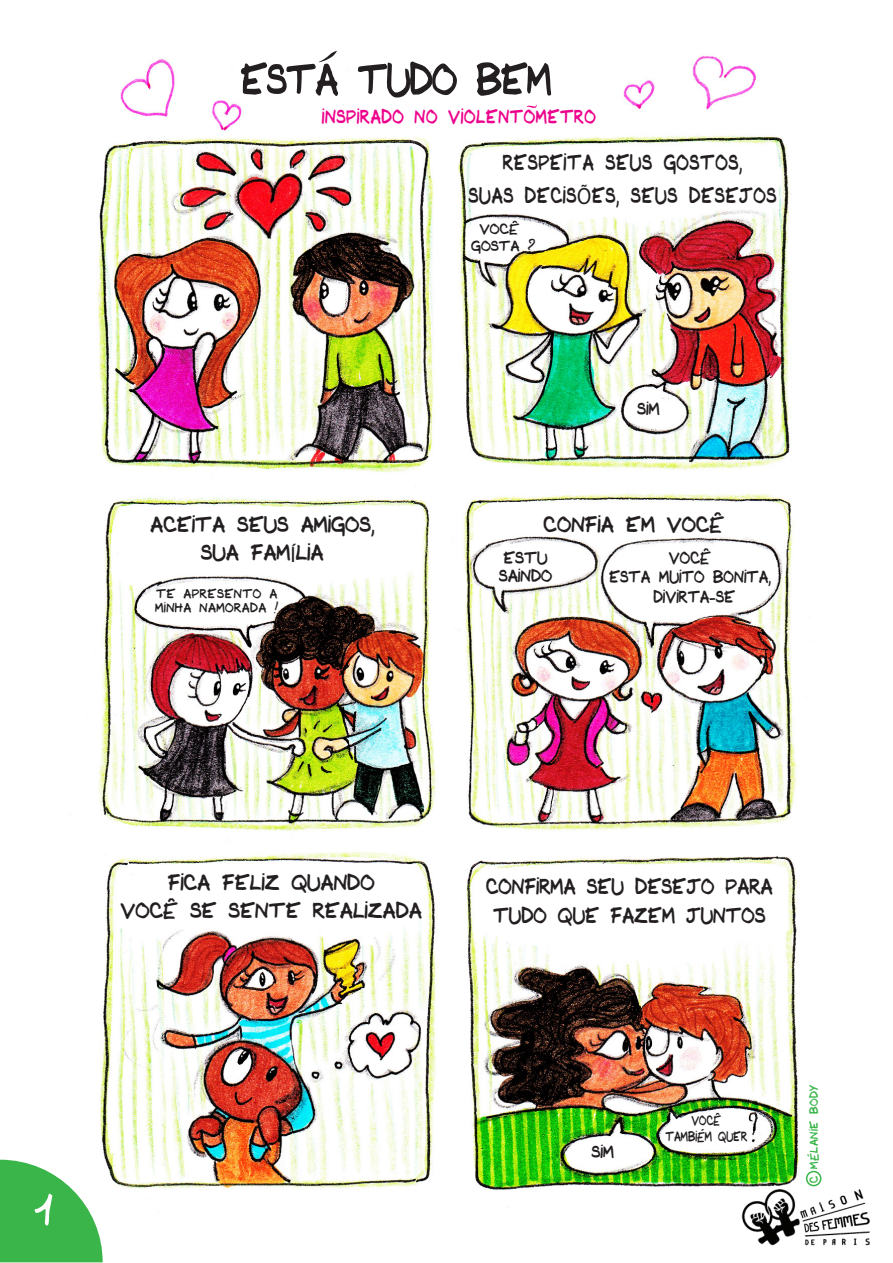
<style>
.page{position:relative;width:893px;height:1263px;background:#fff}
.page>*{position:absolute;margin:0;border:0;box-sizing:border-box;transform-origin:0 0}
.t1{font:56.7px "My Script Fontmel 2";letter-spacing:-.025em;color:#231f20;scale:.9 1}
.t2{font:54px "My Script Fontmelanie";color:#fff}
.t3{font:28.35px/28.3px "My Script Fontmelanie";color:#231f20;text-align:center}
.t4{font:28.35px/33px "My Script Fontmelanie";letter-spacing:.025em;color:#231f20;text-align:center;scale:.87 1}
.t5{font:28.35px/28.3px "My Script Fontmelanie";color:#231f20;scale:.93 1}
.t6{font:25.2px "My Script Fontmel 2";letter-spacing:.025em;color:#ed028c;scale:.9 1}
.t7{font:22.05px/19.5px "My Script Fontmelanie";color:#231f20;text-align:center;scale:.94 1}
.t8{font:22.05px/18px "My Script Fontmelanie";color:#231f20}
.t9{font:19.05px/16.5px "My Script Fontmelanie";color:#231f20;text-align:center}
.t10{font:17.7px/15.5px "My Script Fontmelanie";color:#231f20;text-align:center;scale:.83 1}
.t11{font:16.95px/14.1px "My Script Fontmelanie";letter-spacing:.025em;color:#231f20}
.t12{font:15px "My Script Fontmelanie";letter-spacing:.025em;color:#3ab54a}
.s1{font-family:"Myriad Pro";font-size:23.7px}
.s2{font-family:"Myriad Pro";font-size:22.05px}
</style>
<div class="page">
<img style="left:97px;top:50px;width:702px;height:1158px">
<svg style="left:623px;top:391px;width:58px;height:43px"></svg>
<svg style="left:319px;top:51px;width:18px;height:11px"></svg>
<svg style="left:526px;top:104px;width:11px;height:4px"></svg>
<img style="left:720px;top:1162px;width:150px;height:84px">
<div style="left:806px;top:1171px;width:15px;height:15px;border:2px solid #3ab54a;border-radius:50%"></div>
<svg style="left:0;top:1160px;width:103px;height:102px"></svg>
<h1 class="t1" style="left:240px;top:48px;width:347px">ESTA TUDO BEM</h1>
<p class="t6" style="left:322px;top:102px;width:306px">INSPIRADO NO VIOLENTOMETRO</p>
<p class="t4" style="left:468px;top:146px;width:356px">RESPEITA SEUS GOSTOS,<br>SUAS DECIS<span class="s1">Õ</span>ES, SEUS DESEJOS</p>
<p class="t9" style="left:471px;top:222px;width:66px">VOCÊ<br>GOSTA ?</p>
<p class="t3" style="left:150px;top:511px;width:226px">ACEITA SEUS AMIGOS,<br>SUA FAM<span class="s2">Í</span>LIA</p>
<p class="t11" style="left:155px;top:587px;width:125px">TE APRESENTO A<br>MINHA NAMORADA !</p>
<p class="t8" style="left:637px;top:400px;width:24px">SIM</p>
<p class="t3" style="left:544px;top:511px;width:182px">CONFIA EM VOCÊ</p>
<p class="t8" style="left:499px;top:549px;width:55px">ESTU<br>SAINDO</p>
<p class="t7" style="left:609px;top:548px;width:174px">VOCÊ<br>ESTA MUITO BONITA,<br>DIVIRTA-SE</p>
<h2 class="t2" style="left:34px;top:1180px;width:20px">1</h2>
<p class="t3" style="left:121px;top:869px;width:303px">FICA FELIZ QUANDO<br>VOCÊ SE SENTE REALIZADA</p>
<p class="t5" style="left:486px;top:873px;width:310px">CONFIRMA SEU DESEJO PARA<br>TUDO QUE FAZEM JUNTOS</p>
<p class="t8" style="left:591px;top:1143px;width:24px">SIM</p>
<p class="t10" style="left:665px;top:1113px;width:100px">VOCÊ<br>TAMBIÉM QUER</p>
<p class="t12" style="left:805px;top:1183px;width:99px;rotate:-90deg">C MÉLANIE BODY</p>
</div>
